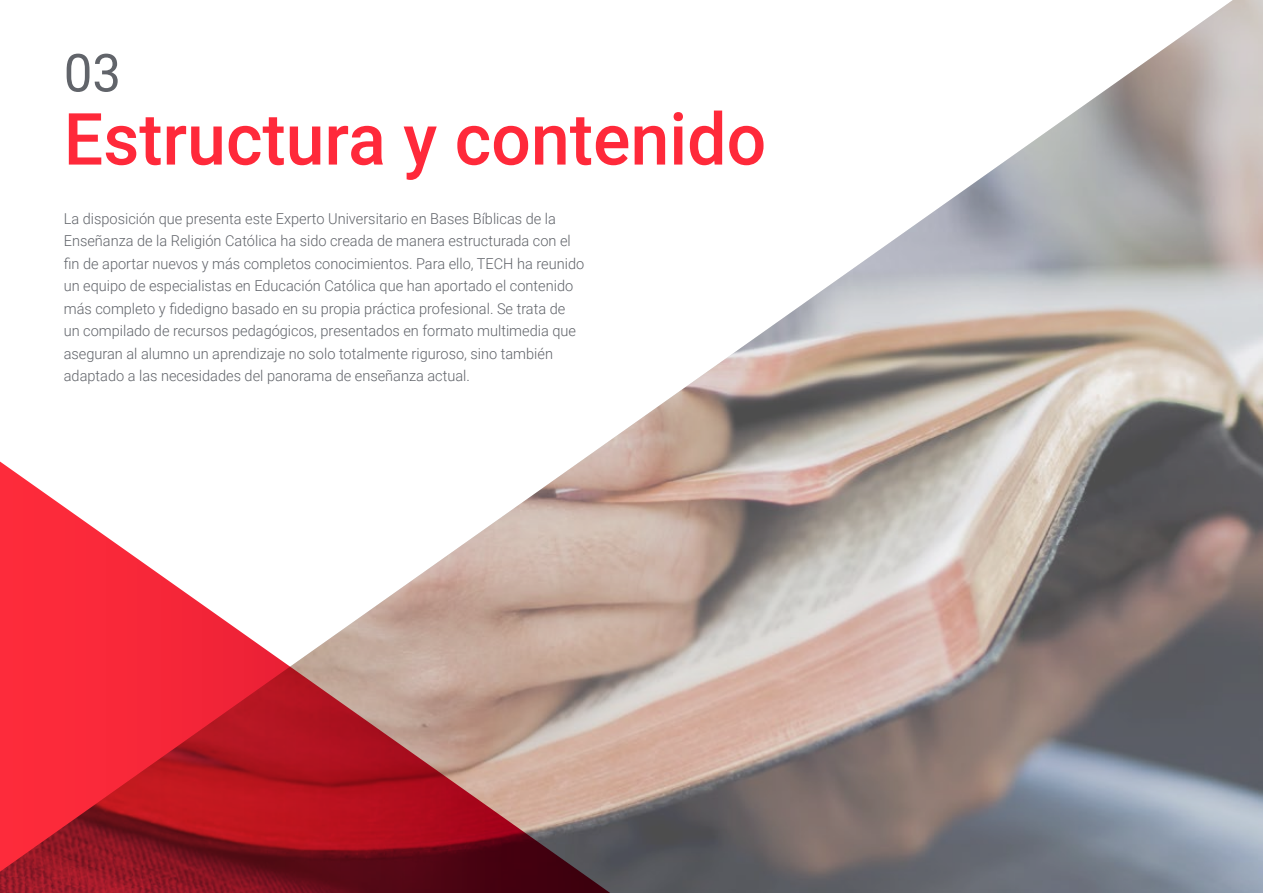
<style>
.page{position:relative;width:1263px;height:893px;background:#fff}
.page>*{position:absolute;margin:0;border:0;box-sizing:border-box;transform-origin:0 0}
.t1{font:500 72px "Roboto";color:#ff293a}
.t2{font:52.5px "Roboto";color:#61646a}
.t3{font:300 15px/22.5px "Roboto";color:#61646a}
</style>
<div class="page">
<img style="left:602px;top:0;width:661px;height:893px">
<svg style="left:0;top:446px;width:640px;height:447px"></svg>
<h2 class="t2" style="left:64px;top:36px;width:59px">03</h2>
<h1 class="t1" style="left:64px;top:89px;width:704px">Estructura y contenido</h1>
<p class="t3" style="left:64px;top:207px;width:522px">La disposición que presenta este Experto Universitario en Bases Bíblicas de la Enseñanza de la Religión Católica ha sido creada de manera estructurada con el fin de aportar nuevos y más completos conocimientos. Para ello, TECH ha reunido un equipo de especialistas en Educación Católica que han aportado el contenido más completo y fidedigno basado en su propia práctica profesional. Se trata de un compilado de recursos pedagógicos, presentados en formato multimedia que aseguran al alumno un aprendizaje no solo totalmente riguroso, sino también adaptado a las necesidades del panorama de enseñanza actual.</p>
</div>
